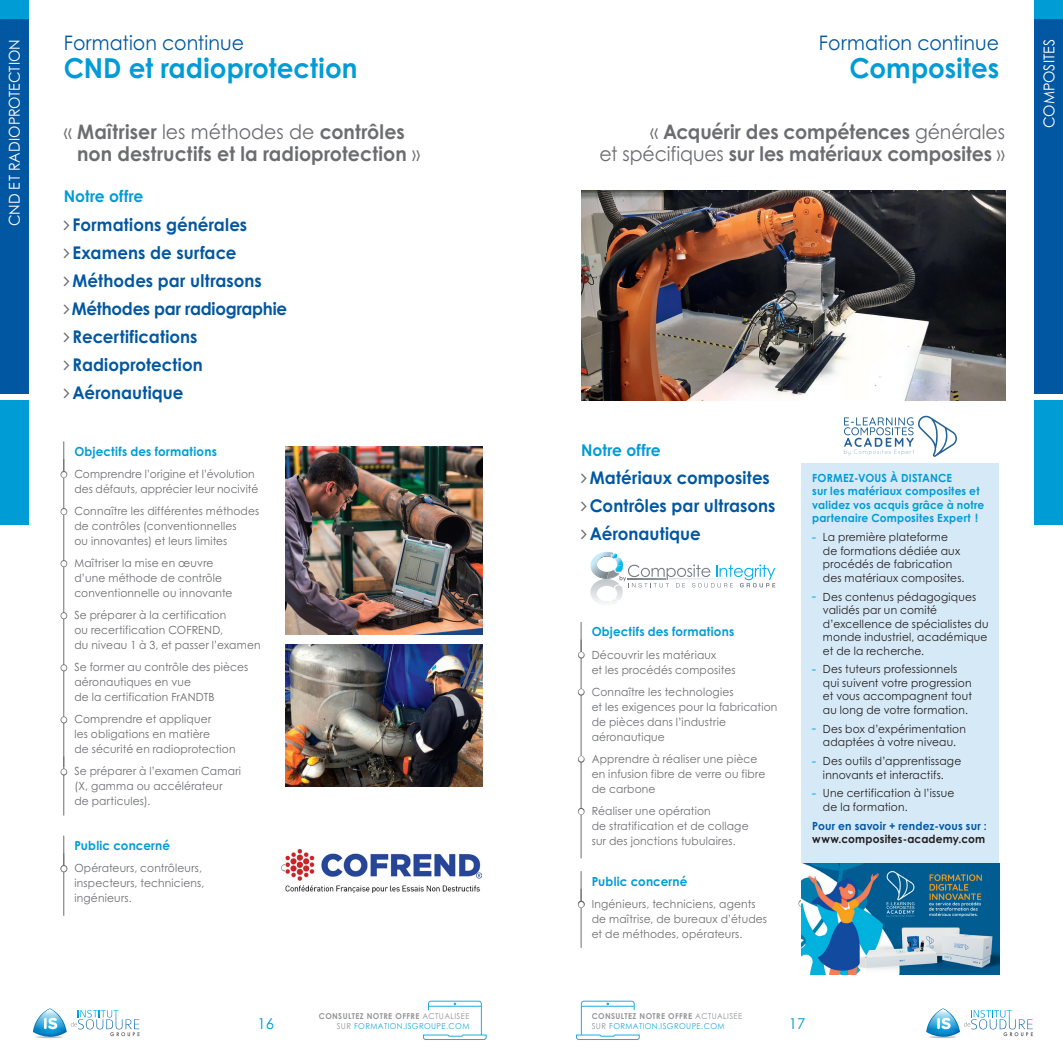
<style>
.page{position:relative;width:1063px;height:1063px;background:#fff}
.page>*{position:absolute;margin:0;border:0;box-sizing:border-box;transform-origin:0 0}
.t1{font:700 27.5px "Century Gothic Pro";color:#009cd6;scale:.95 1}
.t2{font:700 20px/22.5px "Century Gothic Pro";color:#6c6d70;scale:.95 1}
.t3{font:20px "Century Gothic Pro";letter-spacing:.005em;color:#0157a2;scale:.95 1}
.t4{font:700 17.5px/28.1px "Century Gothic Pro";letter-spacing:.005em;color:#0157a2;scale:.95 1}
.t5{font:700 16.25px "Century Gothic Pro";letter-spacing:.005em;color:#009cd6;scale:.95 1}
.t6{font:15px "Century Gothic Pro";letter-spacing:.005em;color:#fff;scale:.95 1}
.t7{font:15px "Century Gothic Pro";color:#009cd6}
.t8{font:700 12.5px "Century Gothic Pro";letter-spacing:.015em;color:#009cd6;scale:.95 1}
.t9{font:11.25px/15px "Century Gothic Pro";letter-spacing:.015em;color:#6c6d70;scale:.95 1}
.t10{font:11.25px/13.5px "Century Gothic Pro";letter-spacing:.015em;color:#231f20;scale:.95 1}
.t11{font:700 11.25px/13.5px "Century Gothic Pro";letter-spacing:.02em;color:#009cd6;scale:.95 1}
.t12{font:700 11.25px "Century Gothic Pro";letter-spacing:.015em;color:#0157a2;scale:.95 1}
.t13{font:700 11.25px "Century Gothic Pro";letter-spacing:.015em;color:#231f20;scale:.95 1}
.t14{font:8.12px/9.8px "Century Gothic Pro";letter-spacing:.05em;color:#24aae1;scale:.95 1}
.t15{font:700 8.12px "Century Gothic Pro";letter-spacing:.05em;color:#939598;scale:.95 1}
.s1{font-weight:400}
.s2{font-weight:700;color:#939598}
.s3{color:#939598}
</style>
<div class="page">
<svg style="left:576px;top:1001px;width:64px;height:39px"></svg>
<svg style="left:423px;top:1001px;width:64px;height:39px"></svg>
<div style="left:591px;top:1012px;width:174px;height:18px;background:#fff"></div>
<div style="left:296px;top:1012px;width:174px;height:18px;background:#fff"></div>
<svg style="left:33px;top:1008px;width:107px;height:30px"></svg>
<svg style="left:926px;top:1008px;width:107px;height:30px"></svg>
<div style="left:1035px;top:0;width:28px;height:393px;background:#0157a2"></div>
<div style="left:0;top:0;width:28px;height:393px;background:#0157a2"></div>
<div style="left:0;top:400px;width:28px;height:124px;background:#009cd6"></div>
<div style="left:0;top:0;width:28px;height:19px;background:#009cd6"></div>
<div style="left:1035px;top:0;width:28px;height:19px;background:#009cd6"></div>
<div style="left:1035px;top:400px;width:28px;height:124px;background:#009cd6"></div>
<svg style="left:590px;top:553px;width:185px;height:50px"></svg>
<img style="left:581px;top:190px;width:424px;height:210px">
<svg style="left:844px;top:416px;width:113px;height:41px"></svg>
<hr style="left:581px;top:622px;width:1px;height:32px;background:#6c6d70">
<hr style="left:581px;top:640px;width:1px;height:218px;background:#6c6d70">
<hr style="left:581px;top:871px;width:1px;height:32px;background:#6c6d70">
<hr style="left:581px;top:889px;width:1px;height:59px;background:#6c6d70">
<hr style="left:64px;top:441px;width:1px;height:32px;background:#6c6d70">
<hr style="left:64px;top:459px;width:1px;height:308px;background:#6c6d70">
<hr style="left:64px;top:757px;width:1px;height:59px;background:#6c6d70">
<img style="left:285px;top:447px;width:198px;height:187px">
<img style="left:285px;top:645px;width:198px;height:141px">
<hr style="left:64px;top:836px;width:1px;height:32px;background:#6c6d70">
<hr style="left:64px;top:853px;width:1px;height:63px;background:#6c6d70">
<div style="left:802px;top:463px;width:197px;height:410px;background:#d6e9f7"></div>
<img style="left:802px;top:863px;width:197px;height:111px">
<img style="left:285px;top:849px;width:197px;height:44px">
<svg style="left:580px;top:652px;width:2px;height:6px"></svg>
<svg style="left:580px;top:689px;width:2px;height:6px"></svg>
<svg style="left:801px;top:901px;width:3px;height:5px"></svg>
<svg style="left:63px;top:717px;width:2px;height:6px"></svg>
<svg style="left:63px;top:769px;width:2px;height:6px"></svg>
<svg style="left:285px;top:865px;width:2px;height:6px"></svg>
<h2 class="t3" style="left:64px;top:31px;width:191px">Formation continue</h2>
<h1 class="t1" style="left:64px;top:51px;width:311px">CND et radioprotection</h1>
<h2 class="t3" style="left:819px;top:31px;width:191px">Formation continue</h2>
<h1 class="t1" style="left:849px;top:51px;width:159px">Composites</h1>
<h3 class="t6" style="left:5px;top:226px;width:199px;rotate:-90deg">CND ET RADIOPROTECTION</h3>
<h3 class="t6" style="left:1040px;top:128px;width:95px;rotate:-90deg">COMPOSITES</h3>
<h2 class="t2" style="left:77px;top:120px;width:363px;text-indent:-13px"><span class="s1">«</span> Maîtriser <span class="s1">les méthodes de</span> contrôles non destructifs et la radioprotection <span class="s1">»</span></h2>
<h2 class="t2" style="left:600px;top:120px;width:428px;text-align:right"><span class="s1">«</span> Acquérir des compétences <span class="s1">générales<br>et spécifiques</span> sur les matériaux composites <span class="s1">»</span></h2>
<h3 class="t5" style="left:64px;top:186px;width:85px">Notre offre</h3>
<h3 class="t4" style="left:72px;top:210px;width:228px">Formations générales<br>Examens de surface<br>Méthodes par ultrasons<br>Méthodes par radiographie<br>Recertifications<br>Radioprotection<br>Aéronautique</h3>
<p class="t8" style="left:74px;top:444px;width:151px">Objectifs des formations</p>
<p class="t9" style="left:74px;top:466px;width:195px">Comprendre l’origine et l’évolution des défauts, apprécier leur nocivité</p>
<p class="t9" style="left:74px;top:503px;width:196px">Connaître les différentes méthodes de contrôles (conventionnelles<br>ou innovantes) et leurs limites</p>
<p class="t9" style="left:74px;top:555px;width:168px">Maîtriser la mise en œuvre d’une méthode de contrôle conventionnelle ou innovante</p>
<p class="t9" style="left:74px;top:608px;width:198px">Se préparer à la certification<br>ou recertification COFREND,<br>du niveau 1 à 3, et passer l’examen</p>
<p class="t9" style="left:74px;top:660px;width:185px">Se former au contrôle des pièces aéronautiques en vue<br>de la certification FrANDTB</p>
<p class="t9" style="left:74px;top:712px;width:171px">Comprendre et appliquer<br>les obligations en matière<br>de sécurité en radioprotection</p>
<p class="t9" style="left:74px;top:764px;width:177px">Se préparer à l’examen Camari (X, gamma ou accélérateur<br>de particules).</p>
<p class="t8" style="left:74px;top:838px;width:102px">Public concerné</p>
<p class="t9" style="left:74px;top:861px;width:138px">Opérateurs, contrôleurs, inspecteurs, techniciens, ingénieurs.</p>
<h3 class="t5" style="left:581px;top:440px;width:85px">Notre offre</h3>
<h3 class="t4" style="left:590px;top:463px;width:197px">Matériaux composites<br>Contrôles par ultrasons<br>Aéronautique</h3>
<p class="t8" style="left:592px;top:624px;width:151px">Objectifs des formations</p>
<p class="t9" style="left:592px;top:647px;width:153px">Découvrir les matériaux<br>et les procédés composites</p>
<p class="t9" style="left:592px;top:684px;width:197px">Connaître les technologies<br>et les exigences pour la fabrication de pièces dans l’industrie aéronautique</p>
<p class="t9" style="left:592px;top:751px;width:184px">Apprendre à réaliser une pièce en infusion fibre de verre ou fibre de carbone</p>
<p class="t9" style="left:592px;top:803px;width:167px">Réaliser une opération<br>de stratification et de collage sur des jonctions tubulaires.</p>
<p class="t8" style="left:592px;top:873px;width:102px">Public concerné</p>
<p class="t9" style="left:592px;top:896px;width:186px">Ingénieurs, techniciens, agents de maîtrise, de bureaux d’études et de méthodes, opérateurs.</p>
<p class="t11" style="left:812px;top:471px;width:183px">FORMEZ-VOUS À DISTANCE<br>sur les matériaux composites et validez vos acquis grâce à notre partenaire Composites Expert !</p>
<p class="t10" style="left:823px;top:530px;width:151px">La première plateforme de formations dédiée aux procédés de fabrication des matériaux composites.</p>
<p class="t10" style="left:823px;top:590px;width:176px">Des contenus pédagogiques validés par un comité d’excellence de spécialistes du monde industriel, académique et de la recherche.</p>
<p class="t10" style="left:823px;top:662px;width:158px">Des tuteurs professionnels qui suivent votre progression et vous accompagnent tout au long de votre formation.</p>
<p class="t10" style="left:823px;top:722px;width:152px">Des box d’expérimentation adaptées à votre niveau.</p>
<p class="t10" style="left:823px;top:754px;width:147px">Des outils d’apprentissage innovants et interactifs.</p>
<p class="t10" style="left:823px;top:786px;width:140px">Une certification à l’issue de la formation.</p>
<p class="t12" style="left:812px;top:819px;width:185px">Pour en savoir + rendez-vous sur :</p>
<p class="t13" style="left:812px;top:832px;width:184px">www.composites-academy.com</p>
<p class="t15" style="left:319px;top:1011px;width:160px">CONSULTEZ NOTRE OFFRE <span class="s1">ACTUALISÉE</span></p>
<p class="t14" style="left:592px;top:1011px;width:160px"><span class="s2">CONSULTEZ NOTRE OFFRE</span> <span class="s3">ACTUALISÉE<br>SUR</span> FORMATION.ISGROUPE.COM</p>
<h3 class="t7" style="left:257px;top:1014px;width:18px">16</h3>
<p class="t14" style="left:337px;top:1021px;width:141px"><span class="s3">SUR</span> FORMATION.ISGROUPE.COM</p>
<h3 class="t7" style="left:789px;top:1014px;width:18px">17</h3>
</div>
